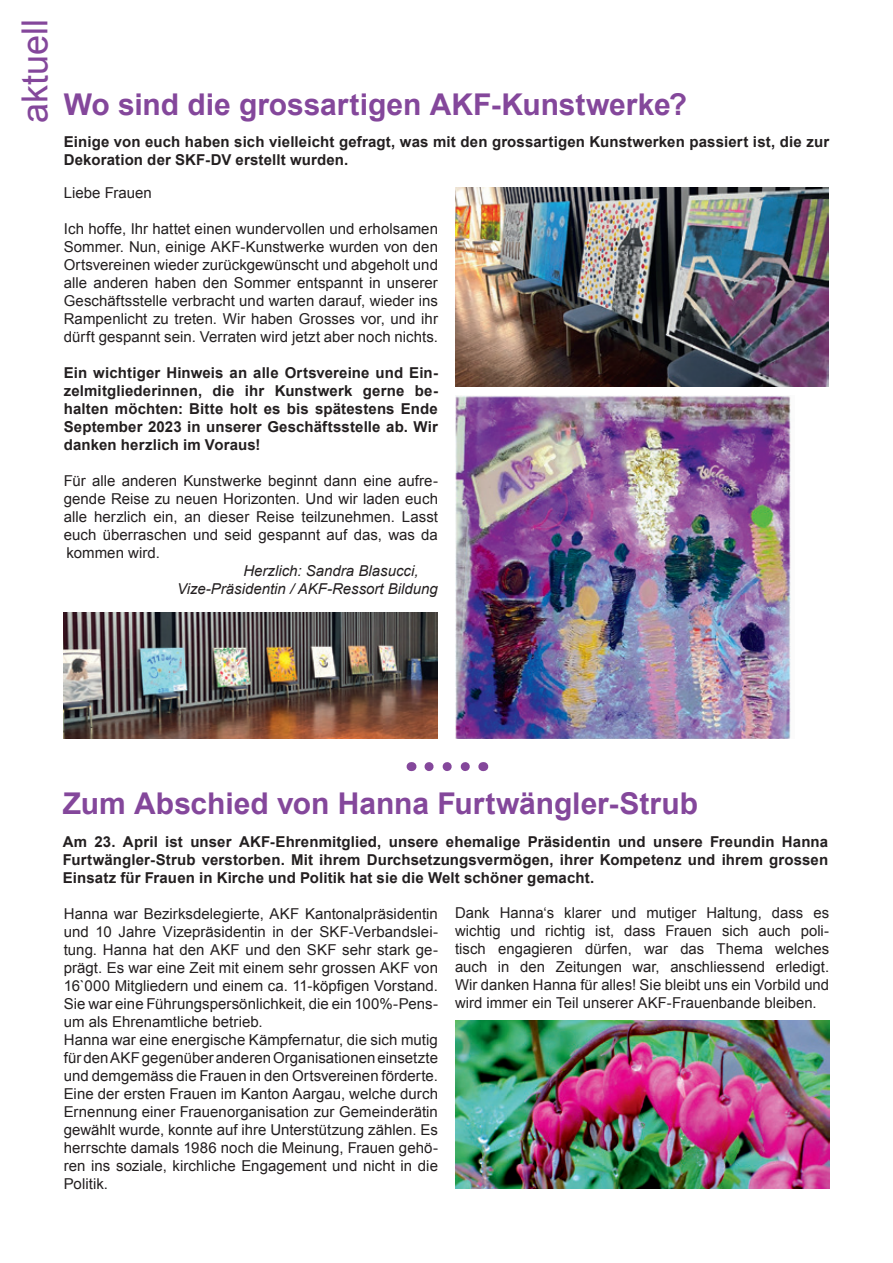
<style>
.page{position:relative;width:893px;height:1263px;background:#fff}
.page>*{position:absolute;margin:0;border:0;box-sizing:border-box;transform-origin:0 0}
.t1{font:36px "Arial";color:#84479b}
.t2{font:700 30px "Arial";color:#84479b}
.t3{font:15px/18px "Arial";letter-spacing:.005em;color:#231f20;text-align:justify}
.t4{font:700 15px/18px "Arial";letter-spacing:.01em;color:#231f20;text-align:justify}
.t5{font:italic 15px/18px "Arial";color:#231f20}
</style>
<div class="page">
<img style="left:64px;top:612px;width:374px;height:126px">
<img style="left:455px;top:187px;width:374px;height:200px">
<img style="left:455px;top:395px;width:336px;height:343px">
<img style="left:455px;top:1020px;width:374px;height:168px">
<svg style="left:429px;top:762px;width:41px;height:9px"></svg>
<h1 class="t1" style="left:11px;top:123px;width:106px;rotate:-90deg">aktuell</h1>
<h2 class="t2" style="left:64px;top:85px;width:625px">Wo sind die grossartigen AKF-Kunstwerke?</h2>
<p class="t4" style="left:64px;top:133px;width:767px">Einige von euch haben sich vielleicht gefragt, was mit den grossartigen Kunstwerken passiert ist, die zur<br>Dekoration der SKF-DV erstellt wurden.</p>
<p class="t3" style="left:64px;top:184px;width:90px">Liebe Frauen</p>
<p class="t3" style="left:64px;top:220px;width:376px">Ich hoffe, Ihr hattet einen wundervollen und erholsamen Sommer. Nun, einige AKF-Kunstwerke wurden von den Ortsvereinen wieder zurückgewünscht und abgeholt und alle anderen haben den Sommer entspannt in unserer Geschäftsstelle verbracht und warten darauf, wieder ins Rampenlicht zu treten. Wir haben Grosses vor, und ihr dürft gespannt sein. Verraten wird jetzt aber noch nichts.</p>
<p class="t4" style="left:64px;top:364px;width:376px">Ein wichtiger Hinweis an alle Ortsvereine und Ein&shy;zelmitgliederinnen, die ihr Kunstwerk gerne be&shy;halten möchten: Bitte holt es bis spätestens Ende September 2023 in unserer Geschäftsstelle ab. Wir danken herzlich im Voraus!</p>
<p class="t3" style="left:64px;top:472px;width:376px">Für alle anderen Kunstwerke beginnt dann eine aufre&shy;gende Reise zu neuen Horizonten. Und wir laden euch alle herzlich ein, an dieser Reise teilzunehmen. Lasst euch überraschen und seid gespannt auf das, was da kommen wird.</p>
<p class="t5" style="left:177px;top:562px;width:262px;text-indent:66px">Herzlich: Sandra Blasucci,<br>Vize-Präsidentin / AKF-Ressort Bildung</p>
<h2 class="t2" style="left:63px;top:784px;width:637px">Zum Abschied von Hanna Furtwängler-Strub</h2>
<p class="t4" style="left:63px;top:833px;width:767px">Am 23. April ist unser AKF-Ehrenmitglied, unsere ehemalige Präsidentin und unsere Freundin Hanna Furtwängler-Strub verstorben. Mit ihrem Durchsetzungsvermögen, ihrer Kompetenz und ihrem grossen Einsatz für Frauen in Kirche und Politik hat sie die Welt schöner gemacht.</p>
<p class="t3" style="left:64px;top:904px;width:376px;text-align:left">Hanna war Bezirksdelegierte, AKF Kantonalpräsidentin und 10 Jahre Vizepräsidentin in der SKF-Verbandslei&shy;tung. Hanna hat den AKF und den SKF sehr stark ge&shy;prägt. Es war eine Zeit mit einem sehr grossen AKF von 16`000 Mitgliedern und einem ca. 11-köpfigen Vorstand.<br>Sie war eine Führungspersönlichkeit, die ein 100%-Pens&shy;um als Ehrenamtliche betrieb.<br>Hanna war eine energische Kämpfernatur, die sich mutig für den AKF gegenüber anderen Organisationen einsetzte und demgemäss die Frauen in den Ortsvereinen förderte.<br>Eine der ersten Frauen im Kanton Aargau, welche durch Ernennung einer Frauenorganisation zur Gemeinderätin gewählt wurde, konnte auf ihre Unterstützung zählen. Es herrschte damals 1986 noch die Meinung, Frauen gehö&shy;ren ins soziale, kirchliche Engagement und nicht in die Politik.</p>
<p class="t3" style="left:455px;top:904px;width:376px">Dank Hanna‘s klarer und mutiger Haltung, dass es wichtig und richtig ist, dass Frauen sich auch poli&shy;tisch engagieren dürfen, war das Thema welches auch in den Zeitungen war, anschliessend erledigt.<br>Wir danken Hanna für alles! Sie bleibt uns ein Vorbild und wird immer ein Teil unserer AKF-Frauenbande bleiben.</p>
</div>
